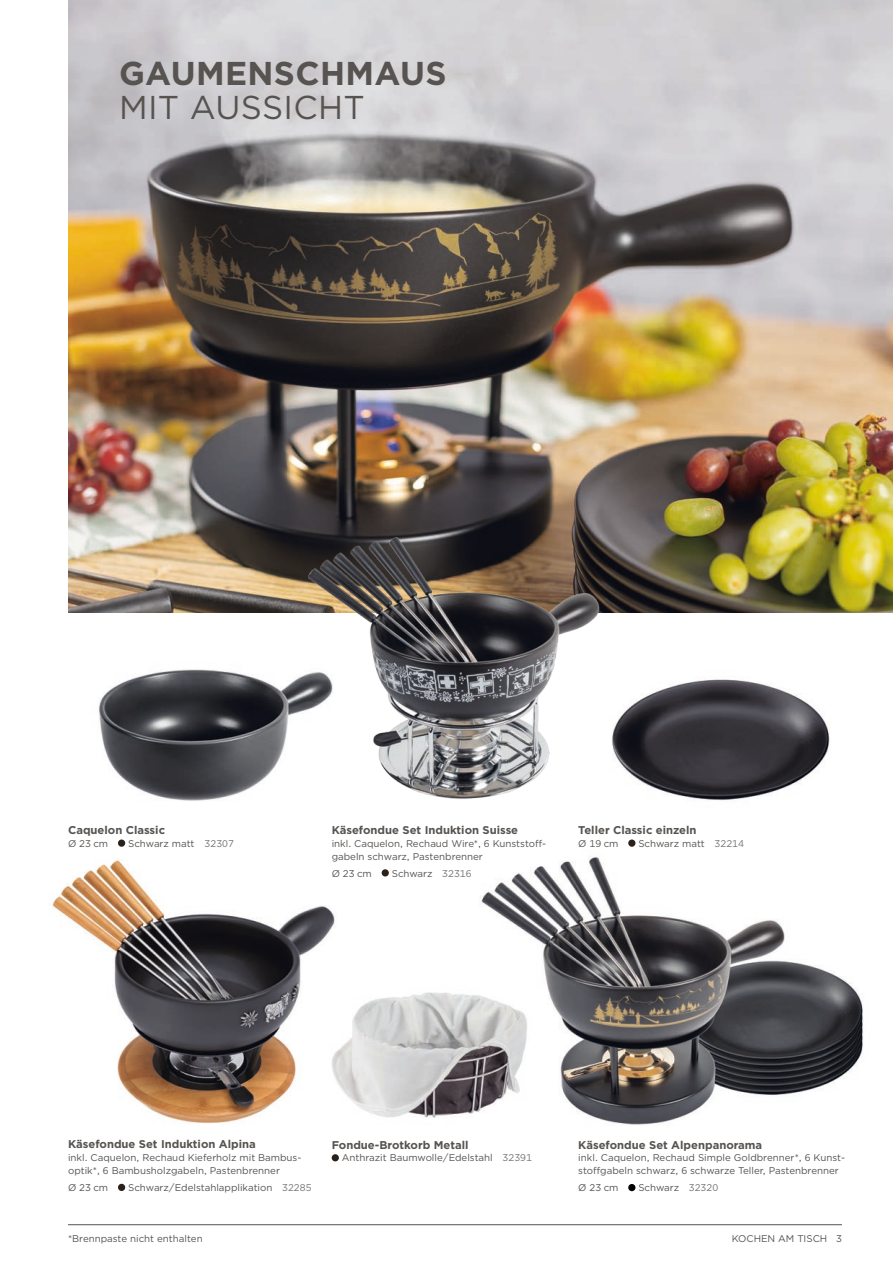
<style>
.page{position:relative;width:893px;height:1263px;background:#fff}
.page>*{position:absolute;margin:0;border:0;box-sizing:border-box;transform-origin:0 0}
.t1{font:700 33px "Gotham";letter-spacing:.01em;color:#565350}
.t2{font:33px "Gotham";letter-spacing:.01em;color:#565350}
.t3{font:700 11.25px "Gotham";color:#565350}
.t4{font:9.75px/12.8px "Gotham";color:#565350}
.s1{color:#767370}
</style>
<div class="page">
<img style="left:68px;top:0;width:825px;height:612px">
<img style="left:480px;top:857px;width:384px;height:268px">
<img style="left:52px;top:840px;width:283px;height:284px">
<img style="left:287px;top:525px;width:339px;height:274px">
<img style="left:99px;top:651px;width:239px;height:150px">
<img style="left:600px;top:648px;width:230px;height:153px">
<img style="left:330px;top:985px;width:203px;height:140px">
<div style="left:628px;top:1184px;width:7px;height:7px;background:#020203;border-radius:50%"></div>
<div style="left:118px;top:1184px;width:7px;height:7px;background:#29211a;border-radius:50%"></div>
<div style="left:382px;top:869px;width:7px;height:7px;background:#29211a;border-radius:50%"></div>
<div style="left:628px;top:839px;width:7px;height:8px;background:#29211a;border-radius:50%"></div>
<div style="left:332px;top:1154px;width:7px;height:7px;background:#29211a;border-radius:50%"></div>
<div style="left:118px;top:839px;width:7px;height:8px;background:#29211a;border-radius:50%"></div>
<hr style="left:68px;top:1224px;width:774px;height:1px;background:#565350">
<h1 class="t1" style="left:119px;top:51px;width:329px">GAUMENSCHMAUS</h1>
<h1 class="t2" style="left:119px;top:86px;width:247px">MIT AUSSICHT</h1>
<p class="t3" style="left:68px;top:822px;width:99px">Caquelon Classic</p>
<p class="t4" style="left:68px;top:837px;width:42px">Ø 23 cm</p>
<p class="t4" style="left:128px;top:837px;width:107px">Schwarz matt <span class="s1">32307</span></p>
<p class="t3" style="left:332px;top:822px;width:188px">Käsefondue Set Induktion Suisse</p>
<p class="t4" style="left:332px;top:837px;width:216px">inkl. Caquelon, Rechaud Wire*, 6 Kunststoff&shy;gabeln schwarz, Pastenbrenner</p>
<p class="t4" style="left:332px;top:866px;width:42px">Ø 23 cm</p>
<p class="t4" style="left:392px;top:866px;width:81px">Schwarz <span class="s1">32316</span></p>
<p class="t3" style="left:578px;top:822px;width:120px">Teller Classic einzeln</p>
<p class="t4" style="left:578px;top:837px;width:42px">Ø 19 cm</p>
<p class="t4" style="left:638px;top:837px;width:107px">Schwarz matt <span class="s1">32214</span></p>
<p class="t3" style="left:68px;top:1137px;width:189px">Käsefondue Set Induktion Alpina</p>
<p class="t4" style="left:68px;top:1151px;width:234px">inkl. Caquelon, Rechaud Kieferholz mit Bambus&shy;optik*, 6 Bambusholzgabeln, Pastenbrenner</p>
<p class="t4" style="left:68px;top:1181px;width:42px">Ø 23 cm</p>
<p class="t4" style="left:128px;top:1181px;width:185px">Schwarz/Edelstahlapplikation <span class="s1">32285</span></p>
<p class="t4" style="left:68px;top:1232px;width:136px">*Brennpaste nicht enthalten</p>
<p class="t3" style="left:332px;top:1137px;width:138px">Fondue-Brotkorb Metall</p>
<p class="t4" style="left:342px;top:1151px;width:192px">Anthrazit Baumwolle/Edelstahl <span class="s1">32391</span></p>
<p class="t3" style="left:578px;top:1137px;width:185px">Käsefondue Set Alpenpanorama</p>
<p class="t4" style="left:578px;top:1151px;width:267px">inkl. Caquelon, Rechaud Simple Goldbrenner*, 6 Kunst&shy;stoffgabeln schwarz, 6 schwarze Teller, Pastenbrenner</p>
<p class="t4" style="left:578px;top:1181px;width:42px">Ø 23 cm</p>
<p class="t4" style="left:638px;top:1181px;width:81px">Schwarz <span class="s1">32320</span></p>
<p class="t4" style="left:732px;top:1232px;width:112px">KOCHEN AM TISCH 3</p>
</div>
